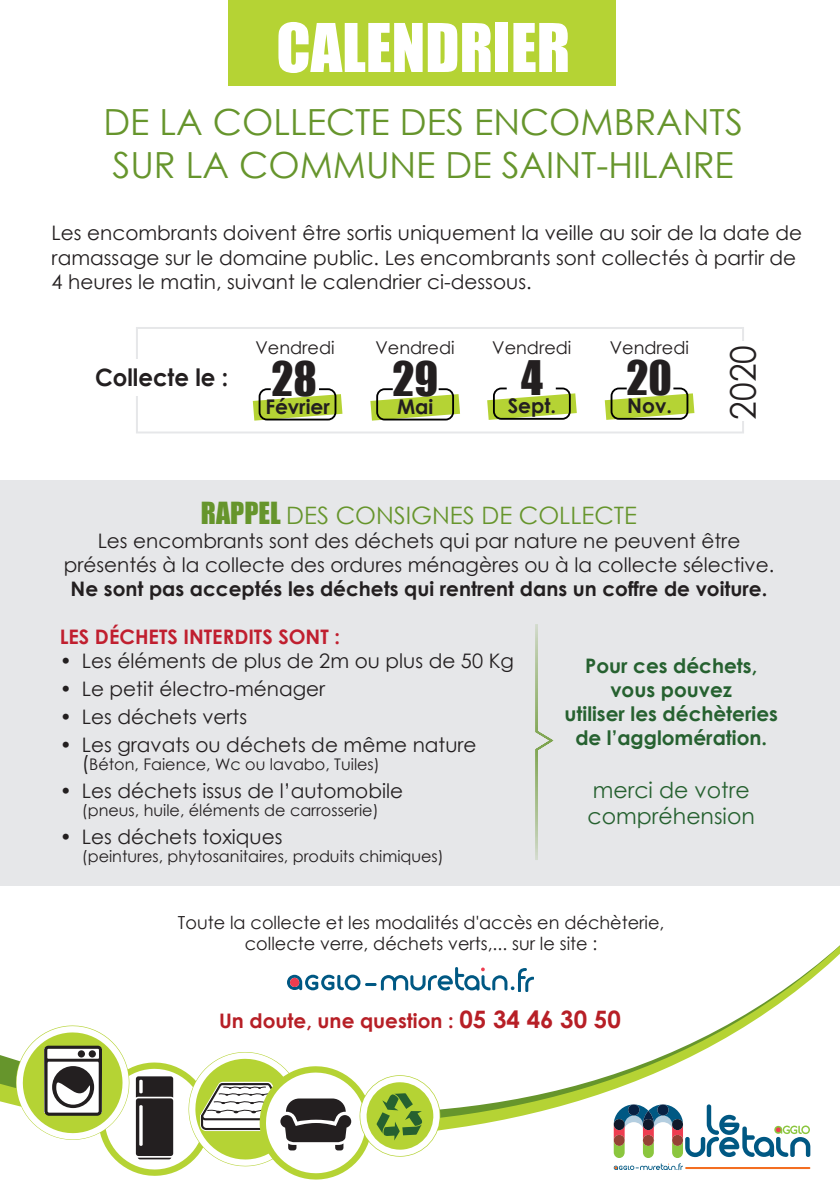
<style>
.page{position:relative;width:840px;height:1191px;background:#fff}
.page>*{position:absolute;margin:0;border:0;box-sizing:border-box;transform-origin:0 0}
.t1{font:62px "Impact";color:#fff}
.t2{font:43.8px "Impact";color:#231f20}
.t3{font:36px/43.2px "Century Gothic";color:#66952c}
.t4{font:35.2px "Century Gothic";color:#231f20;scale:.95 1}
.t5{font:24px "Century Gothic";color:#66952c}
.t6{font:700 24px "Century Gothic";color:#231f20;scale:.95 1}
.t7{font:22px/26.4px "Century Gothic";color:#266130}
.t8{font:700 20.2px "Century Gothic";color:#231f20}
.t9{font:20px/24px "Century Gothic";color:#231f20}
.t10{font:700 20px/24px "Century Gothic";color:#266130;text-align:center}
.t11{font:700 20px "Century Gothic";color:#231f20}
.t12{font:700 20px "Century Gothic";color:#b71f26}
.t13{font:700 20px "Century Gothic";color:#c01f2f}
.t14{font:18px/21.6px "Century Gothic";color:#231f20;text-align:center}
.t15{font:17.6px "Century Gothic";color:#231f20}
.t16{font:16px "Century Gothic";color:#231f20}
.s1{font-family:"Impact";font-size:28px}
.s2{font-size:20px}
.s3{font-size:24px}
</style>
<div class="page">
<div style="left:0;top:481px;width:839px;height:405px;background:#e6e7e9"></div>
<div style="left:228px;top:0;width:388px;height:85px;background:#b5d334"></div>
<svg style="left:0;top:946px;width:839px;height:225px"></svg>
<svg style="left:613px;top:1104px;width:196px;height:66px"></svg>
<hr style="left:684px;top:1167px;width:125px;height:2px;background:#f36e21">
<svg style="left:287px;top:967px;width:246px;height:24px"></svg>
<svg style="left:535px;top:624px;width:18px;height:236px"></svg>
<svg style="left:253px;top:388px;width:89px;height:32px"></svg>
<svg style="left:487px;top:387px;width:89px;height:33px"></svg>
<svg style="left:370px;top:388px;width:90px;height:32px"></svg>
<svg style="left:604px;top:387px;width:90px;height:33px"></svg>
<div style="left:136px;top:327px;width:607px;height:106px;border:2px solid #e6e7e9"></div>
<div style="left:95px;top:359px;width:150px;height:37px;background:#fff"></div>
<div style="left:729px;top:341px;width:26px;height:79px;background:#fff"></div>
<svg style="left:14px;top:1023px;width:428px;height:157px"></svg>
<h1 class="t1" style="left:276px;top:0;width:295px">CALENDRIER</h1>
<h3 class="t3" style="left:103px;top:100px;width:640px">DE LA COLLECTE DES ENCOMBRANTS<br>SUR LA COMMUNE DE SAINT-HILAIRE</h3>
<p class="t9" style="left:52px;top:221px;width:751px">Les encombrants doivent être sortis uniquement la veille au soir de la date de ramassage sur le domaine public. Les encombrants sont collectés à partir de<br>4 heures le matin, suivant le calendrier ci-dessous.</p>
<p class="t6" style="left:95px;top:359px;width:142px">Collecte le :</p>
<p class="t15" style="left:255px;top:335px;width:81px">Vendredi</p>
<h2 class="t2" style="left:271px;top:345px;width:47px">28</h2>
<p class="t8" style="left:265px;top:391px;width:66px">Février</p>
<p class="t15" style="left:375px;top:335px;width:81px">Vendredi</p>
<p class="t8" style="left:392px;top:391px;width:47px"><sup>29</sup>Mai</p>
<p class="t15" style="left:492px;top:335px;width:81px">Vendredi</p>
<p class="t8" style="left:507px;top:390px;width:50px"><sup>4</sup>Sept.</p>
<p class="t15" style="left:609px;top:335px;width:81px">Vendredi</p>
<h2 class="t2" style="left:626px;top:344px;width:47px">20</h2>
<p class="t8" style="left:627px;top:390px;width:46px">Nov.</p>
<h3 class="t4" style="left:718px;top:420px;width:80px;rotate:-90deg">2020</h3>
<p class="t5" style="left:201px;top:498px;width:437px"><span class="s1">RAPPEL</span> DES CONSIGNES DE COLLECTE</p>
<p class="t9" style="left:64px;top:528px;width:711px;text-align:center">Les encombrants sont des déchets qui par nature ne peuvent être présentés à la collecte des ordures ménagères ou à la collecte sélective.</p>
<p class="t11" style="left:71px;top:573px;width:697px">Ne sont pas acceptés les déchets qui rentrent dans un coffre de voiture.</p>
<p class="t13" style="left:60px;top:621px;width:282px">LES DÉCHETS INTERDITS SONT :</p>
<p class="t9" style="left:60px;top:648px;width:455px">• Les éléments de plus de 2m ou plus de 50 Kg</p>
<p class="t9" style="left:60px;top:676px;width:267px">• Le petit électro-ménager</p>
<p class="t9" style="left:60px;top:704px;width:189px">• Les déchets verts</p>
<p class="t9" style="left:60px;top:732px;width:418px">• Les gravats ou déchets de même nature</p>
<p class="t16" style="left:82px;top:753px;width:299px"><span class="s2">(</span>Béton, Faience, Wc ou lavabo, Tuiles)</p>
<p class="t9" style="left:60px;top:778px;width:344px">• Les déchets issus de l’automobile</p>
<p class="t16" style="left:82px;top:799px;width:298px">(pneus, huile, éléments de carrosserie)</p>
<p class="t9" style="left:60px;top:824px;width:224px">• Les déchets toxiques</p>
<p class="t16" style="left:82px;top:845px;width:363px">(peintures, phytosanitaires, produits chimiques)</p>
<p class="t10" style="left:564px;top:653px;width:215px">Pour ces déchets, vous pouvez<br>utiliser les déchèteries de l’agglomération.</p>
<p class="t7" style="left:587px;top:776px;width:169px">merci de votre compréhension</p>
<p class="t14" style="left:178px;top:911px;width:487px">Toute la collecte et les modalités d'accès en déchèterie, collecte verre, déchets verts,... sur le site :</p>
<p class="t12" style="left:219px;top:1005px;width:403px">Un doute, une question : <span class="s3">05 34 46 30 50</span></p>
</div>
